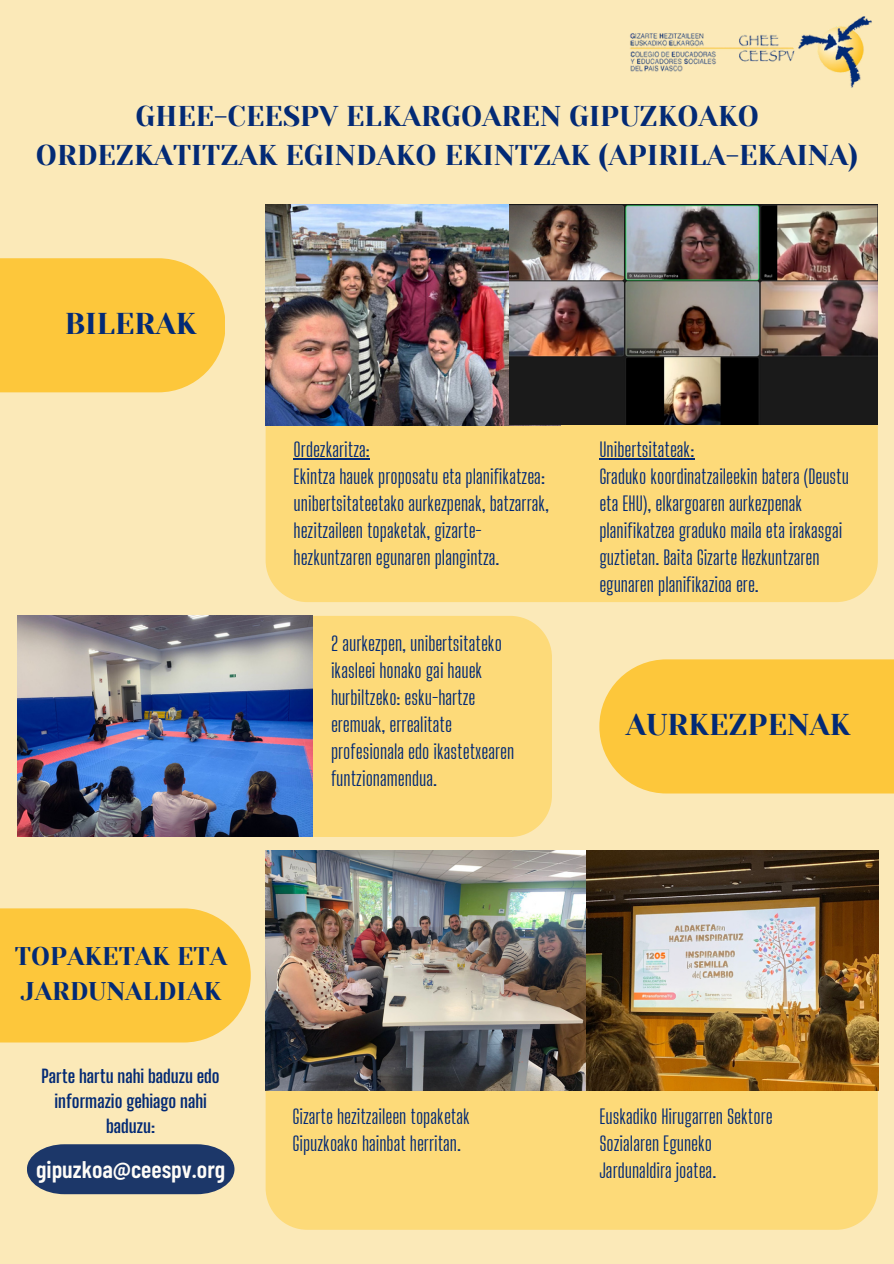
<style>
.page{position:relative;width:894px;height:1264px;background:#fff}
.page>*{position:absolute;margin:0;border:0;box-sizing:border-box;transform-origin:0 0}
.t1{font:30px "Yeseva One";color:#032a75}
.t2{font:28.5px/39.5px "Yeseva One";color:#032a75;text-align:center}
.t3{font:25.5px/35px "Yeseva One";color:#032a75}
.t4{font:600 24px "Barlow Condensed";color:#fff}
.t5{font:19.5px/27px "Big Shoulders Display";color:#032a75}
.t6{font:700 18px/24.8px "Big Shoulders Display";color:#032a75;text-align:center}
</style>
<div class="page">
<div style="left:0;top:0;width:893px;height:1263px;background:#fbe9b8"></div>
<img style="left:630px;top:16px;width:242px;height:72px">
<div style="left:0;top:908px;width:251px;height:134px;background:#fdc73b"></div>
<div style="left:599px;top:659px;width:294px;height:134px;background:#fdc73b"></div>
<div style="left:265px;top:425px;width:612px;height:177px;background:#fdda79"></div>
<img style="left:265px;top:204px;width:244px;height:221px">
<div style="left:0;top:258px;width:225px;height:134px;background:#fdc73b"></div>
<div style="left:59px;top:616px;width:492px;height:221px;background:#fdda79"></div>
<div style="left:265px;top:1090px;width:612px;height:139px;background:#fdda79"></div>
<img style="left:17px;top:615px;width:295px;height:221px">
<img style="left:585px;top:850px;width:293px;height:240px">
<img style="left:265px;top:850px;width:320px;height:240px">
<img style="left:509px;top:204px;width:368px;height:221px">
<svg style="left:27px;top:1144px;width:207px;height:50px;background:#2d456f"></svg>
<hr style="left:293px;top:458px;width:77px;height:1px;background:#032a75">
<hr style="left:599px;top:458px;width:95px;height:1px;background:#032a75">
<p class="t2" style="left:36px;top:97px;width:823px">GHEE-CEESPV ELKARGOAREN GIPUZKOAKO<br>ORDEZKATITZAK EGINDAKO EKINTZAK (APIRILA-EKAINA)</p>
<p class="t1" style="left:65px;top:306px;width:133px">BILERAK</p>
<p class="t3" style="left:15px;top:939px;width:213px">TOPAKETAK ETA<br>JARDUNALDIAK</p>
<p class="t6" style="left:42px;top:1063px;width:179px">Parte hartu nahi baduzu edo informazio gehiago nahi baduzu:</p>
<p class="t4" style="left:36px;top:1153px;width:190px">gipuzkoa@ceespv.org</p>
<p class="t5" style="left:293px;top:436px;width:78px">Ordezkaritza:</p>
<p class="t5" style="left:293px;top:463px;width:257px">Ekintza hauek proposatu eta planifikatzea: unibertsitateetako aurkezpenak, batzarrak, hezitzaileen topaketak, gizarte&shy;hezkuntzaren egunaren plangintza.</p>
<p class="t5" style="left:331px;top:629px;width:185px">2 aurkezpen, unibertsitateko ikasleei honako gai hauek hurbiltzeko: esku-hartze eremuak, errealitate profesionala edo ikastetxearen funtzionamendua.</p>
<p class="t5" style="left:599px;top:436px;width:96px">Unibertsitateak:</p>
<p class="t5" style="left:599px;top:463px;width:251px">Graduko koordinatzaileekin batera (Deustu eta EHU), elkargoaren aurkezpenak planifikatzea graduko maila eta irakasgai guztietan. Baita Gizarte Hezkuntzaren egunaren planifikazioa ere.</p>
<p class="t1" style="left:625px;top:707px;width:226px">AURKEZPENAK</p>
<p class="t5" style="left:292px;top:1102px;width:179px">Gizarte hezitzaileen topaketak<br>Gipuzkoako hainbat herritan.</p>
<p class="t5" style="left:599px;top:1102px;width:175px">Euskadiko Hirugarren Sektore<br>Sozialaren Eguneko<br>Jardunaldira joatea.</p>
</div>
